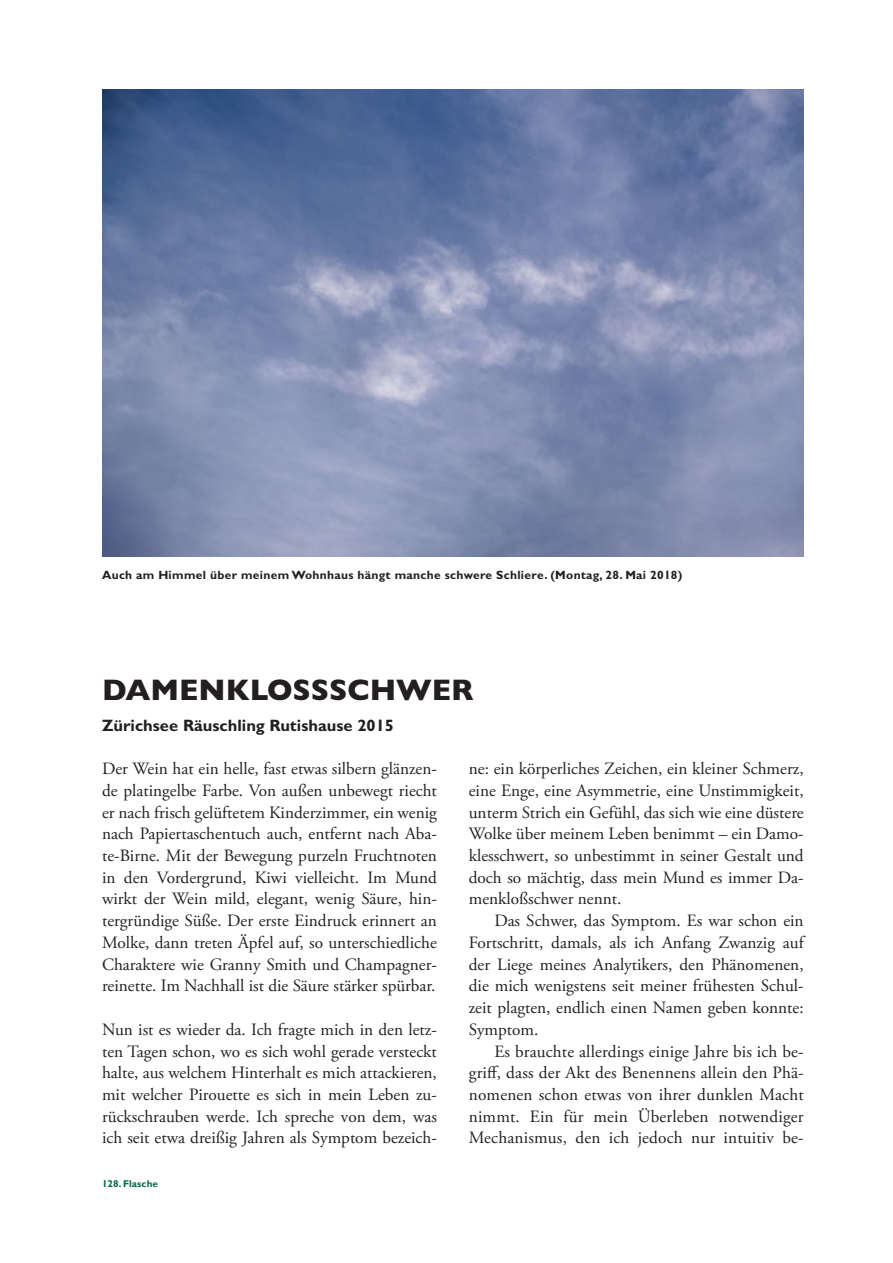
<style>
.page{position:relative;width:893px;height:1263px;background:#fff}
.page>*{position:absolute;margin:0;border:0;box-sizing:border-box;transform-origin:0 0}
.Titel{font:800 30px "Gill Sans MT Pro";color:#231f20}
.Lauftext_ohne_Einzug{font:17.25px/21.8px "Adobe Garamond Pro";color:#231f20;text-align:justify}
.Lauftext_mit_Einzug{font:17.25px/21.8px "Adobe Garamond Pro";color:#231f20;text-align:justify}
.Vorspann{font:700 16.5px "Gill Sans MT Pro";color:#231f20}
.Getrunken_am{font:700 12px "Gill Sans MT Pro";letter-spacing:.025em;color:#231f20}
.Thema_der_Seiten{font:700 9.9px "Gill Sans MT Pro";letter-spacing:.01em;color:#006a4e}
</style>
<div class="page">
<img style="left:102px;top:89px;width:702px;height:468px">
<p class="Getrunken_am" style="left:102px;top:567px;width:582px">Auch am Himmel über meinem Wohnhaus hängt manche schwere Schliere. (Montag, 28. Mai 2018)</p>
<p class="Titel" style="left:102px;top:672px;width:373px">DAMENKLOSSSCHWER</p>
<p class="Vorspann" style="left:102px;top:715px;width:293px">Zürichsee Räuschling Rutishause 2015</p>
<p class="Lauftext_ohne_Einzug" style="left:469px;top:758px;width:336px">ne: ein körperliches Zeichen, ein kleiner Schmerz, eine Enge, eine Asymmetrie, eine Unstimmigkeit, unterm Strich ein Gefühl, das sich wie eine düstere Wolke über meinem Leben benimmt – ein Damo&shy;klesschwert, so unbestimmt in seiner Gestalt und doch so mächtig, dass mein Mund es immer Da&shy;menkloßschwer nennt.</p>
<p class="Lauftext_mit_Einzug" style="left:469px;top:910px;width:336px;text-indent:26px">Das Schwer, das Symptom. Es war schon ein Fortschritt, damals, als ich Anfang Zwanzig auf der Liege meines Analytikers, den Phänomenen, die mich wenigstens seit meiner frühesten Schul&shy;zeit plagten, endlich einen Namen geben konnte:<br>Symptom.</p>
<p class="Lauftext_mit_Einzug" style="left:469px;top:1041px;width:336px;text-indent:26px">Es brauchte allerdings einige Jahre bis ich be&shy;griff, dass der Akt des Benennens allein den Phä&shy;nomenen schon etwas von ihrer dunklen Macht nimmt. Ein für mein Überleben notwendiger Mechanismus, den ich jedoch nur intuitiv be-</p>
<p class="Lauftext_ohne_Einzug" style="left:102px;top:758px;width:336px">Der Wein hat ein helle, fast etwas silbern glänzen&shy;de platingelbe Farbe. Von außen unbewegt riecht er nach frisch gelüftetem Kinderzimmer, ein wenig nach Papiertaschentuch auch, entfernt nach Aba&shy;te-Birne. Mit der Bewegung purzeln Fruchtnoten in den Vordergrund, Kiwi vielleicht. Im Mund wirkt der Wein mild, elegant, wenig Säure, hin&shy;tergründige Süße. Der erste Eindruck erinnert an Molke, dann treten Äpfel auf, so unterschiedliche Charaktere wie Granny Smith und Champagner&shy;reinette. Im Nachhall ist die Säure stärker spürbar.</p>
<p class="Lauftext_ohne_Einzug" style="left:102px;top:1019px;width:336px">Nun ist es wieder da. Ich fragte mich in den letz&shy;ten Tagen schon, wo es sich wohl gerade versteckt halte, aus welchem Hinterhalt es mich attackieren, mit welcher Pirouette es sich in mein Leben zu&shy;rückschrauben werde. Ich spreche von dem, was ich seit etwa dreißig Jahren als Symptom bezeich-</p>
<p class="Thema_der_Seiten" style="left:102px;top:1177px;width:58px">128. Flasche</p>
</div>
